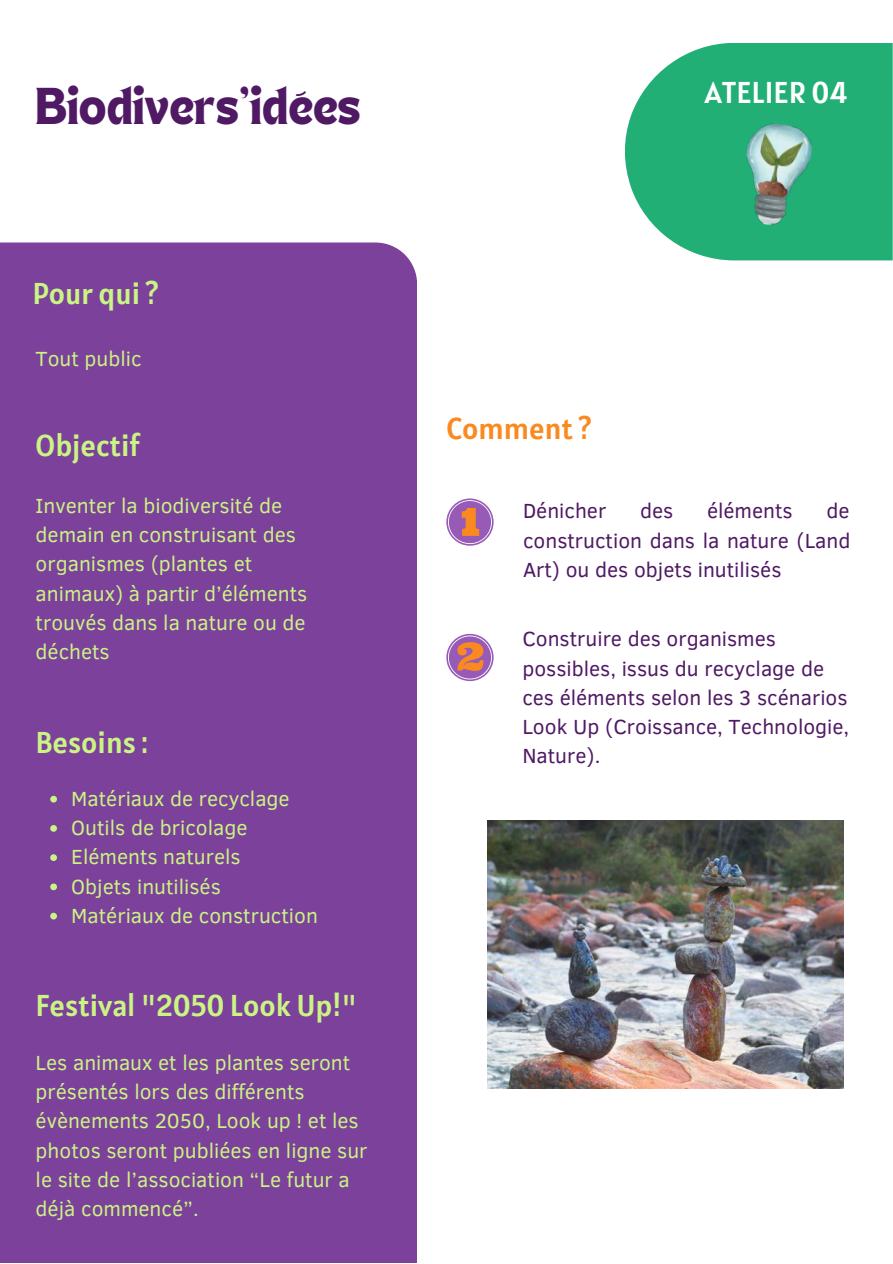
<style>
.page{position:relative;width:893px;height:1264px;background:#fff}
.page>*{position:absolute;margin:0;border:0;box-sizing:border-box;transform-origin:0 0}
.t1{font:37.5px "TANHEADLINE";color:#4f1964}
.t2{font:30px "Alatsi";color:#caf483}
.t3{font:30px "Alatsi";color:#fff}
.t4{font:30px "Alatsi";color:#fa8a20}
.t5{font:21px/29.2px "Clear Sans";color:#caf483}
.t6{font:21px/29.2px "Clear Sans";color:#4f1964}
</style>
<div class="page">
<svg style="left:446px;top:498px;width:47px;height:47px"></svg>
<svg style="left:446px;top:634px;width:47px;height:47px"></svg>
<div style="left:0;top:242px;width:417px;height:1020px;background:#7c419b"></div>
<img style="left:487px;top:820px;width:356px;height:268px">
<svg style="left:625px;top:43px;width:267px;height:217px;background:#37b784"></svg>
<img style="left:738px;top:120px;width:76px;height:109px">
<svg style="left:50px;top:795px;width:7px;height:7px"></svg>
<svg style="left:50px;top:825px;width:7px;height:6px"></svg>
<svg style="left:50px;top:854px;width:7px;height:7px"></svg>
<svg style="left:50px;top:883px;width:7px;height:7px"></svg>
<svg style="left:50px;top:912px;width:7px;height:7px"></svg>
<h1 class="t1" style="left:36px;top:85px;width:326px">Biodivers'idées</h1>
<h2 class="t2" style="left:32px;top:273px;width:128px">Pour qui ?</h2>
<p class="t5" style="left:36px;top:343px;width:108px">Tout public</p>
<h2 class="t2" style="left:36px;top:426px;width:106px">Objectif</h2>
<p class="t5" style="left:36px;top:490px;width:273px">Inventer la biodiversité de demain en construisant des organismes (plantes et animaux) à partir d’éléments trouvés dans la nature ou de déchets</p>
<h2 class="t2" style="left:36px;top:722px;width:114px">Besoins :</h2>
<p class="t5" style="left:71px;top:782px;width:248px">Matériaux de recyclage<br>Outils de bricolage<br>Eléments naturels<br>Objets inutilisés<br>Matériaux de construction</p>
<h2 class="t2" style="left:36px;top:986px;width:322px">Festival "2050 Look Up!"</h2>
<p class="t5" style="left:36px;top:1046px;width:333px">Les animaux et les plantes seront présentés lors des différents évènements 2050, Look up ! et les photos seront publiées en ligne sur le site de l’association “Le futur a déjà commencé”.</p>
<h2 class="t3" style="left:704px;top:73px;width:144px">ATELIER 04</h2>
<h2 class="t4" style="left:446px;top:408px;width:147px">Comment ?</h2>
<p class="t6" style="left:523px;top:495px;width:85px">Dénicher</p>
<p class="t6" style="left:640px;top:495px;width:35px">des</p>
<p class="t6" style="left:707px;top:495px;width:87px">éléments</p>
<p class="t6" style="left:523px;top:495px;width:329px;text-align:justify;text-indent:303px">de construction dans la nature (Land Art) ou des objets inutilisés</p>
<p class="t6" style="left:522px;top:623px;width:328px">Construire des organismes possibles, issus du recyclage de ces éléments selon les 3 scénarios<br>Look Up (Croissance, Technologie,<br>Nature).</p>
</div>
